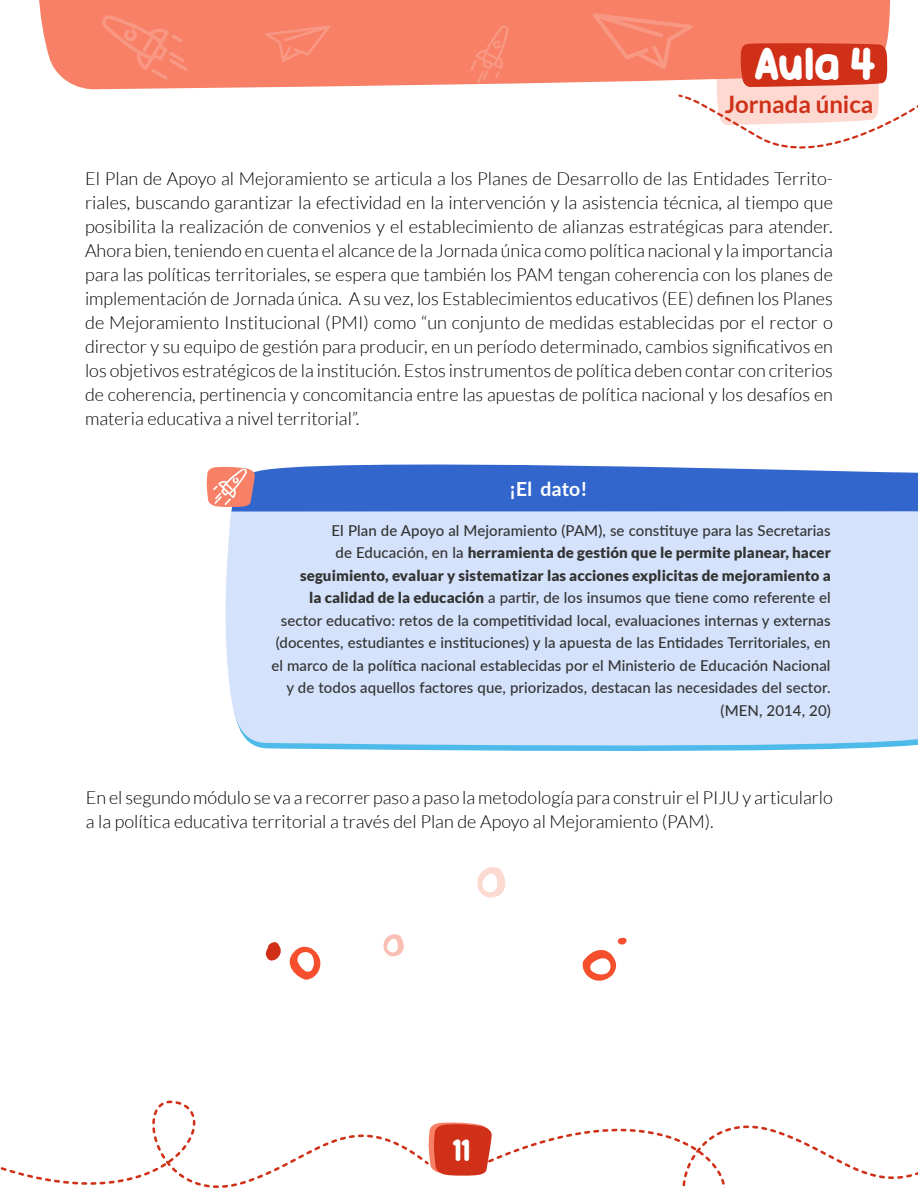
<style>
.page{position:relative;width:918px;height:1188px;background:#fff}
.page>*{position:absolute;margin:0;border:0;box-sizing:border-box;transform-origin:0 0}
.t1{font:45px "Candy Beans";color:#fff}
.t2{font:30px "Candy Beans";color:#fff}
.t3{font:700 24px "Lato";color:#cf3017}
.t4{font:700 19.5px "Lato";color:#fff}
.t5{font:300 18px/24px "Lato";color:#000}
.t6{font:500 15px/22.5px "Lato";letter-spacing:.005em;color:#333;text-align:right}
.s1{font-weight:900}
</style>
<div class="page">
<div style="left:225px;top:512px;width:693px;height:239px;background:#d4e2fb"></div>
<svg style="left:206px;top:464px;width:712px;height:48px;background:#4f76cd"></svg>
<svg style="left:290px;top:946px;width:31px;height:34px"></svg>
<svg style="left:477px;top:867px;width:29px;height:31px"></svg>
<svg style="left:383px;top:934px;width:21px;height:22px"></svg>
<svg style="left:265px;top:942px;width:16px;height:19px"></svg>
<svg style="left:582px;top:937px;width:45px;height:44px"></svg>
<svg style="left:39px;top:0;width:852px;height:90px;background:#f78870"></svg>
<svg style="left:0;top:1101px;width:918px;height:87px"></svg>
<svg style="left:265px;top:26px;width:65px;height:36px;background:#f7856c"></svg>
<svg style="left:593px;top:13px;width:325px;height:136px"></svg>
<svg style="left:101px;top:15px;width:87px;height:65px;background:#f7846c"></svg>
<svg style="left:470px;top:25px;width:39px;height:58px;background:#f7856c"></svg>
<h1 class="t1" style="left:755px;top:34px;width:123px">Aula 4</h1>
<h3 class="t3" style="left:725px;top:90px;width:150px">Jornada única</h3>
<p class="t5" style="left:85px;top:166px;width:749px;text-align:justify">El Plan de Apoyo al Mejoramiento se articula a los Planes de Desarrollo de las Entidades Territo&shy;riales, buscando garantizar la efectividad en la intervención y la asistencia técnica, al tiempo que posibilita la realización de convenios y el establecimiento de alianzas estratégicas para atender.<br>Ahora bien, teniendo en cuenta el alcance de la Jornada única como política nacional y la importancia para las políticas territoriales, se espera que también los PAM tengan coherencia con los planes de implementación de Jornada única. A su vez, los Establecimientos educativos (EE) definen los Planes de Mejoramiento Institucional (PMI) como “un conjunto de medidas establecidas por el rector o director y su equipo de gestión para producir, en un período determinado, cambios significativos en los objetivos estratégicos de la institución. Estos instrumentos de política deben contar con criterios de coherencia, pertinencia y concomitancia entre las apuestas de política nacional y los desafíos en materia educativa a nivel territorial”.</p>
<p class="t4" style="left:509px;top:478px;width:80px">¡El dato!</p>
<p class="t6" style="left:271px;top:518px;width:561px">El Plan de Apoyo al Mejoramiento (PAM), se constituye para las Secretarias<br>de Educación, en la <span class="s1">herramienta de gestión que le permite planear, hacer seguimiento, evaluar y sistematizar las acciones explicitas de mejoramiento a<br>la calidad de la educación</span> a partir, de los insumos que tiene como referente el sector educativo: retos de la competitividad local, evaluaciones internas y externas (docentes, estudiantes e instituciones) y la apuesta de las Entidades Territoriales, en el marco de la política nacional establecidas por el Ministerio de Educación Nacional y de todos aquellos factores que, priorizados, destacan las necesidades del sector. (MEN, 2014, 20)</p>
<p class="t5" style="left:86px;top:786px;width:749px">En el segundo módulo se va a recorrer paso a paso la metodología para construir el PIJU y articularlo a la política educativa territorial a través del Plan de Apoyo al Mejoramiento (PAM).</p>
<h2 class="t2" style="left:453px;top:1131px;width:18px">11</h2>
</div>
